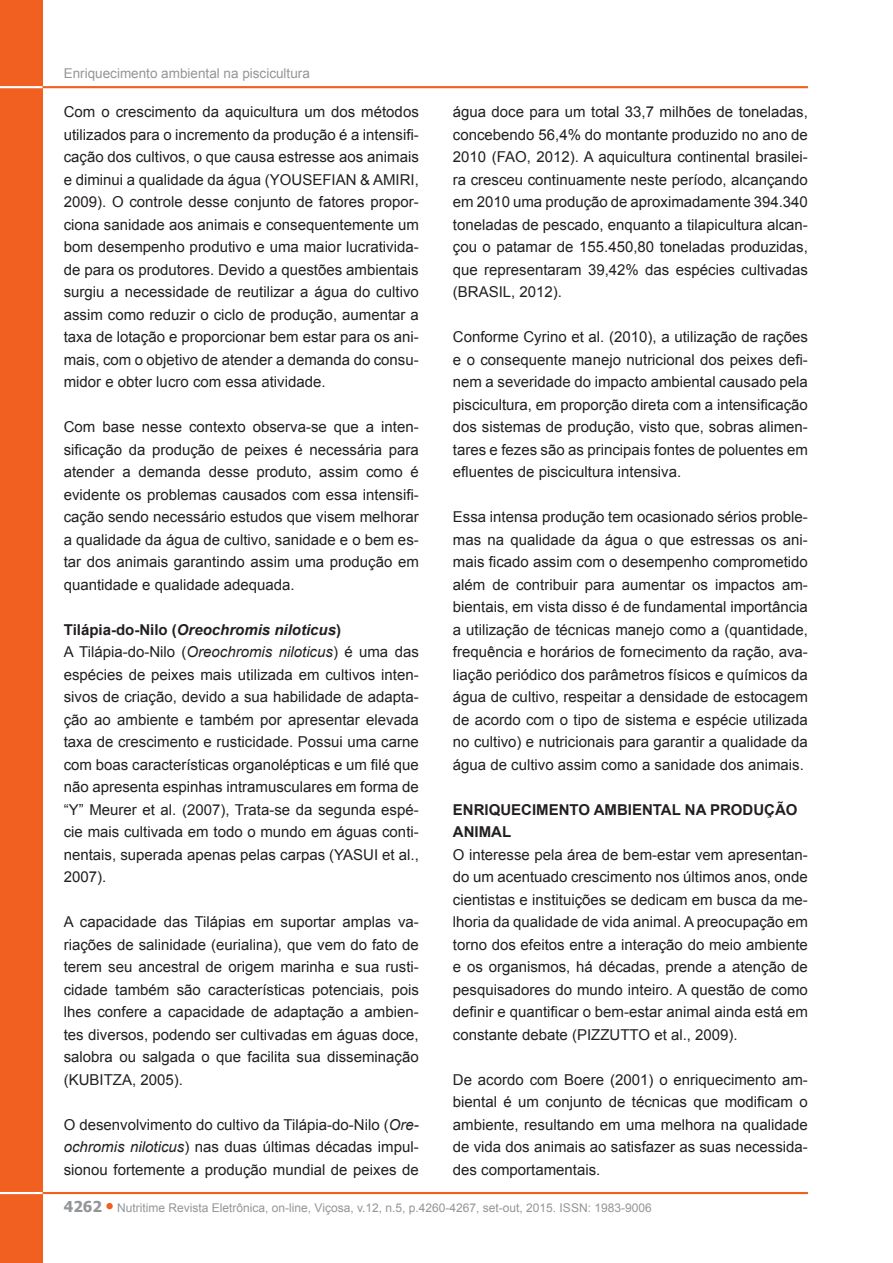
<style>
.page{position:relative;width:893px;height:1263px;background:#fff}
.page>*{position:absolute;margin:0;border:0;box-sizing:border-box;transform-origin:0 0}
.Corpo{font:15px/22.5px "Arial";color:#231f20;text-align:justify}
.Títulos{font:700 15px/22.5px "Arial";color:#231f20}
.Títulos-2{font:italic 700 15px "Arial";color:#231f20}
.t1{font:13.5px "Arial";color:#939598}
.t2{font:12px "Arial";color:#939598}
.s1{font-style:normal}
.s2{font-style:italic}
.s3{font-family:"Tahoma";font-weight:700;font-size:15px}
</style>
<div class="page">
<div style="left:106px;top:1203px;width:7px;height:6px;background:#f26021;border-radius:50%"></div>
<div style="left:0;top:0;width:43px;height:1263px;background:#f26021"></div>
<hr style="left:0;top:1192px;width:56px;height:2px;background:#fff">
<hr style="left:43px;top:1192px;width:765px;height:2px;background:#f26021">
<hr style="left:0;top:86px;width:56px;height:2px;background:#fff">
<hr style="left:43px;top:86px;width:765px;height:2px;background:#f26021">
<p class="t1" style="left:64px;top:64px;width:248px">Enriquecimento ambiental na piscicultura</p>
<p class="Corpo" style="left:64px;top:101px;width:357px">Com o crescimento da aquicultura um dos métodos utilizados para o incremento da produção é a intensifi&shy;cação dos cultivos, o que causa estresse aos animais e diminui a qualidade da água (YOUSEFIAN &amp; AMIRI, 2009). O controle desse conjunto de fatores propor&shy;ciona sanidade aos animais e consequentemente um bom desempenho produtivo e uma maior lucrativida&shy;de para os produtores. Devido a questões ambientais surgiu a necessidade de reutilizar a água do cultivo assim como reduzir o ciclo de produção, aumentar a taxa de lotação e proporcionar bem estar para os ani&shy;mais, com o objetivo de atender a demanda do consu&shy;midor e obter lucro com essa atividade.</p>
<p class="Corpo" style="left:64px;top:416px;width:357px">Com base nesse contexto observa-se que a inten&shy;sificação da produção de peixes é necessária para atender a demanda desse produto, assim como é evidente os problemas causados com essa intensifi&shy;cação sendo necessário estudos que visem melhorar a qualidade da água de cultivo, sanidade e o bem es&shy;tar dos animais garantindo assim uma produção em quantidade e qualidade adequada.</p>
<p class="Títulos-2" style="left:64px;top:619px;width:279px"><span class="s1">Tilápia-do-Nilo (</span>Oreochromis niloticus<span class="s1">)</span></p>
<p class="Corpo" style="left:64px;top:641px;width:357px">A Tilápia-do-Nilo (<span class="s2">Oreochromis niloticus</span>) é uma das espécies de peixes mais utilizada em cultivos inten&shy;sivos de criação, devido a sua habilidade de adapta&shy;ção ao ambiente e também por apresentar elevada taxa de crescimento e rusticidade. Possui uma carne com boas características organolépticas e um filé que não apresenta espinhas intramusculares em forma de “Y” Meurer et al. (2007), Trata-se da segunda espé&shy;cie mais cultivada em todo o mundo em águas conti&shy;nentais, superada apenas pelas carpas (YASUI et al., 2007).</p>
<p class="Corpo" style="left:64px;top:911px;width:357px">A capacidade das Tilápias em suportar amplas va&shy;riações de salinidade (eurialina), que vem do fato de terem seu ancestral de origem marinha e sua rusti&shy;cidade também são características potenciais, pois lhes confere a capacidade de adaptação a ambien&shy;tes diversos, podendo ser cultivadas em águas doce, salobra ou salgada o que facilita sua disseminação (KUBITZA, 2005).</p>
<p class="Corpo" style="left:64px;top:1113px;width:357px">O desenvolvimento do cultivo da Tilápia-do-Nilo (<span class="s2">Ore&shy;ochromis niloticus</span>) nas duas últimas décadas impul&shy;sionou fortemente a produção mundial de peixes de</p>
<p class="Corpo" style="left:453px;top:101px;width:357px">água doce para um total 33,7 milhões de toneladas, concebendo 56,4% do montante produzido no ano de 2010 (FAO, 2012). A aquicultura continental brasilei&shy;ra cresceu continuamente neste período, alcançando em 2010 uma produção de aproximadamente 394.340 toneladas de pescado, enquanto a tilapicultura alcan&shy;çou o patamar de 155.450,80 toneladas produzidas, que representaram 39,42% das espécies cultivadas (BRASIL, 2012).</p>
<p class="Corpo" style="left:453px;top:326px;width:357px">Conforme Cyrino et al. (2010), a utilização de rações e o consequente manejo nutricional dos peixes defi&shy;nem a severidade do impacto ambiental causado pela piscicultura, em proporção direta com a intensificação dos sistemas de produção, visto que, sobras alimen&shy;tares e fezes são as principais fontes de poluentes em efluentes de piscicultura intensiva.</p>
<p class="Corpo" style="left:453px;top:506px;width:357px">Essa intensa produção tem ocasionado sérios proble&shy;mas na qualidade da água o que estressas os ani&shy;mais ficado assim com o desempenho comprometido além de contribuir para aumentar os impactos am&shy;bientais, em vista disso é de fundamental importância a utilização de técnicas manejo como a (quantidade, frequência e horários de fornecimento da ração, ava&shy;liação periódico dos parâmetros físicos e químicos da água de cultivo, respeitar a densidade de estocagem de acordo com o tipo de sistema e espécie utilizada no cultivo) e nutricionais para garantir a qualidade da água de cultivo assim como a sanidade dos animais.</p>
<p class="Títulos" style="left:453px;top:799px;width:346px">ENRIQUECIMENTO AMBIENTAL NA PRODUÇÃO<br>ANIMAL</p>
<p class="Corpo" style="left:453px;top:843px;width:357px">O interesse pela área de bem-estar vem apresentan&shy;do um acentuado crescimento nos últimos anos, onde cientistas e instituições se dedicam em busca da me&shy;lhoria da qualidade de vida animal. A preocupação em torno dos efeitos entre a interação do meio ambiente e os organismos, há décadas, prende a atenção de pesquisadores do mundo inteiro. A questão de como definir e quantificar o bem-estar animal ainda está em constante debate (PIZZUTTO et al., 2009).</p>
<p class="Corpo" style="left:453px;top:1068px;width:357px">De acordo com Boere (2001) o enriquecimento am&shy;biental é um conjunto de técnicas que modificam o ambiente, resultando em uma melhora na qualidade de vida dos animais ao satisfazer as suas necessida&shy;des comportamentais.</p>
<p class="t2" style="left:64px;top:1199px;width:589px"><span class="s3">4262</span> Nutritime Revista Eletrônica, on-line, Viçosa, v.12, n.5, p.4260-4267, set-out, 2015. ISSN: 1983-9006</p>
</div>
